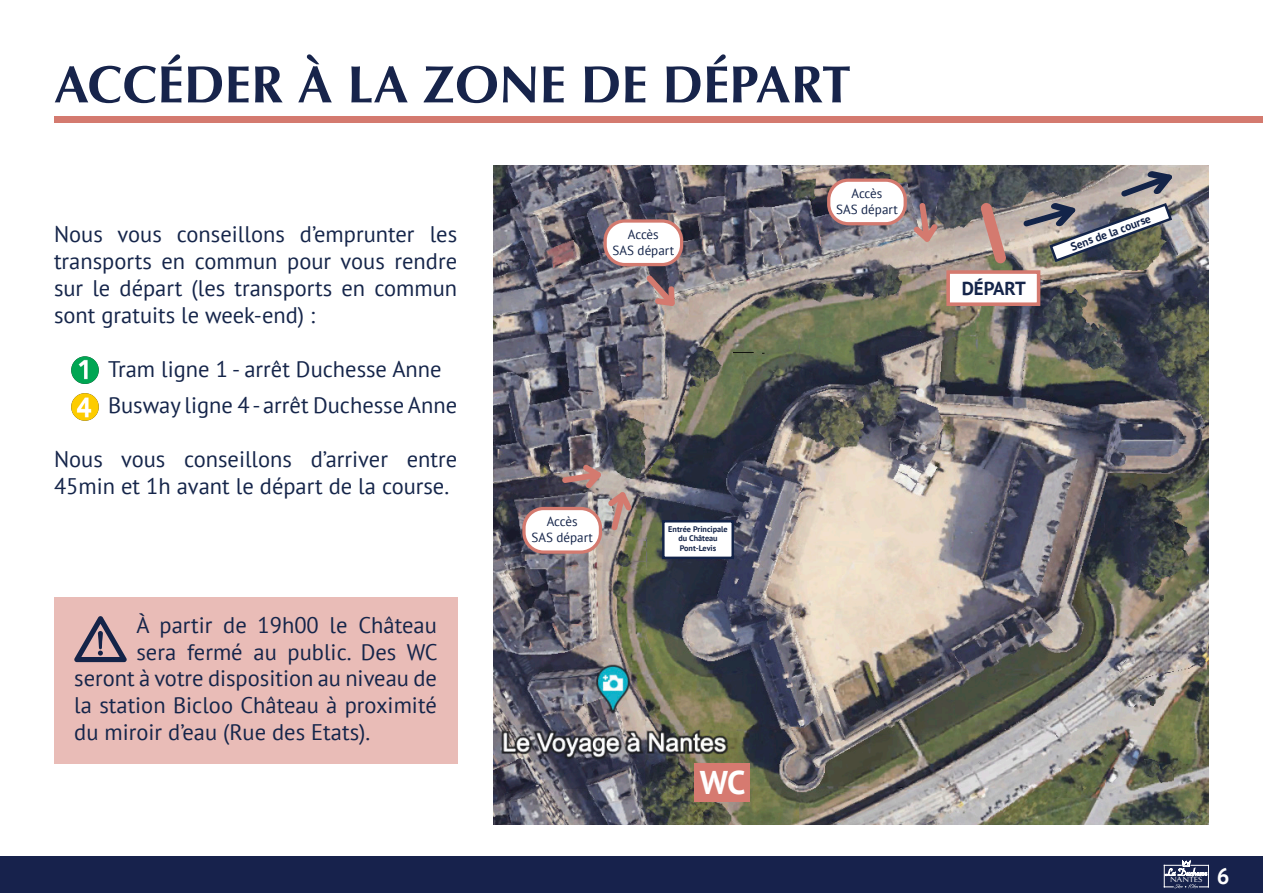
<style>
.page{position:relative;width:1263px;height:893px;background:#fff}
.page>*{position:absolute;margin:0;border:0;box-sizing:border-box;transform-origin:0 0}
.t1{font:700 52.5px "Optima";color:#17244b}
.t2{font:700 32.85px "PT Sans";color:#fff}
.t3{font:22.5px/27px "PT Sans";color:#15254a;text-align:justify}
.t4{font:700 22.5px "PT Sans";color:#fff}
.t5{font:700 18.9px "PT Sans";color:#15254a}
.t6{font:13.05px "PT Sans";color:#15254a}
.t7{font:700 11.4px "PT Sans";color:#15254a}
.t8{font:10.5px "Savoye Let Plain";color:#fff;scale:1.13 1}
.t9{font:700 8.1px "PT Sans";color:#15254a}
.t10{font:7.65px "Optima";color:#fff;scale:1.14 1}
</style>
<div class="page">
<div style="left:0;top:856px;width:1263px;height:37px;background:#17224c"></div>
<svg style="left:1164px;top:861px;width:45px;height:27px"></svg>
<div style="left:54px;top:116px;width:1209px;height:6px;background:#d47a6f"></div>
<img style="left:494px;top:165px;width:715px;height:659px">
<div style="left:54px;top:597px;width:403px;height:167px;background:#e9bcb7"></div>
<svg style="left:74px;top:616px;width:53px;height:46px"></svg>
<img style="left:71px;top:356px;width:28px;height:28px;border-radius:14px">
<img style="left:71px;top:393px;width:28px;height:28px;border-radius:14px">
<svg style="left:608px;top:492px;width:24px;height:39px"></svg>
<svg style="left:562px;top:464px;width:39px;height:25px"></svg>
<svg style="left:646px;top:275px;width:29px;height:31px"></svg>
<svg style="left:913px;top:203px;width:25px;height:39px"></svg>
<div style="left:829px;top:180px;width:76px;height:44px;background:#fff;border-radius:20px"></div>
<div style="left:827px;top:179px;width:80px;height:46px;border:3px solid #d47a6f;border-radius:20px"></div>
<div style="left:605px;top:221px;width:77px;height:44px;background:#fff;border-radius:20px"></div>
<div style="left:603px;top:219px;width:80px;height:47px;border:3px solid #d47a6f;border-radius:20px"></div>
<div style="left:524px;top:508px;width:76px;height:44px;background:#fff;border-radius:20px"></div>
<div style="left:522px;top:507px;width:80px;height:47px;border:3px solid #d47a6f;border-radius:20px"></div>
<svg style="left:980px;top:202px;width:26px;height:62px;background:#b38a81"></svg>
<div style="left:946px;top:270px;width:94px;height:36px;background:#fff;border:4px solid #d47a6f"></div>
<svg style="left:1023px;top:171px;width:151px;height:93px;background:#878687"></svg>
<div style="left:662px;top:520px;width:72px;height:39px;background:#fff;border:2px solid #132449"></div>
<div style="left:694px;top:763px;width:56px;height:38px;background:#d67a70"></div>
<p class="t1" style="left:54px;top:54px;width:798px">ACCÉDER À LA ZONE DE DÉPART</p>
<p class="t3" style="left:54px;top:220px;width:405px">Nous vous conseillons d’emprunter les transports en commun pour vous rendre sur le départ (les transports en commun sont gratuits le week-end) :</p>
<p class="t3" style="left:108px;top:355px;width:335px">Tram ligne 1 - arrêt Duchesse Anne</p>
<p class="t3" style="left:108px;top:391px;width:351px">Busway ligne 4 - arrêt Duchesse Anne</p>
<p class="t3" style="left:54px;top:445px;width:405px">Nous vous conseillons d’arriver entre<br>45min et 1h avant le départ de la course.</p>
<p class="t3" style="left:136px;top:611px;width:302px">À partir de 19h00 le Château</p>
<p class="t3" style="left:136px;top:638px;width:303px">sera fermé au public. Des WC</p>
<p class="t3" style="left:74px;top:664px;width:364px">seront à votre disposition au niveau de la station Bicloo Château à proximité du miroir d’eau (Rue des Etats).</p>
<p class="t6" style="left:628px;top:226px;width:32px">Accès</p>
<p class="t6" style="left:613px;top:242px;width:63px">SAS départ</p>
<p class="t6" style="left:547px;top:513px;width:32px">Accès</p>
<p class="t6" style="left:531px;top:529px;width:63px">SAS départ</p>
<p class="t9" style="left:668px;top:523px;width:61px">Entrée Principale</p>
<p class="t9" style="left:678px;top:533px;width:41px">du Château</p>
<p class="t9" style="left:680px;top:543px;width:38px">Pont-Levis</p>
<p class="t2" style="left:700px;top:760px;width:47px">WC</p>
<p class="t6" style="left:851px;top:185px;width:32px">Accès</p>
<p class="t6" style="left:836px;top:201px;width:63px">SAS départ</p>
<p class="t5" style="left:962px;top:275px;width:66px">DÉPART</p>
<p class="t7" style="left:1068px;top:240px;width:86px;rotate:-20deg">Sens de la course</p>
<p class="t8" style="left:1165px;top:865px;width:39px">La Duchesse</p>
<p class="t10" style="left:1170px;top:875px;width:30px">NANTES</p>
<p class="t4" style="left:1217px;top:861px;width:14px">6</p>
</div>
